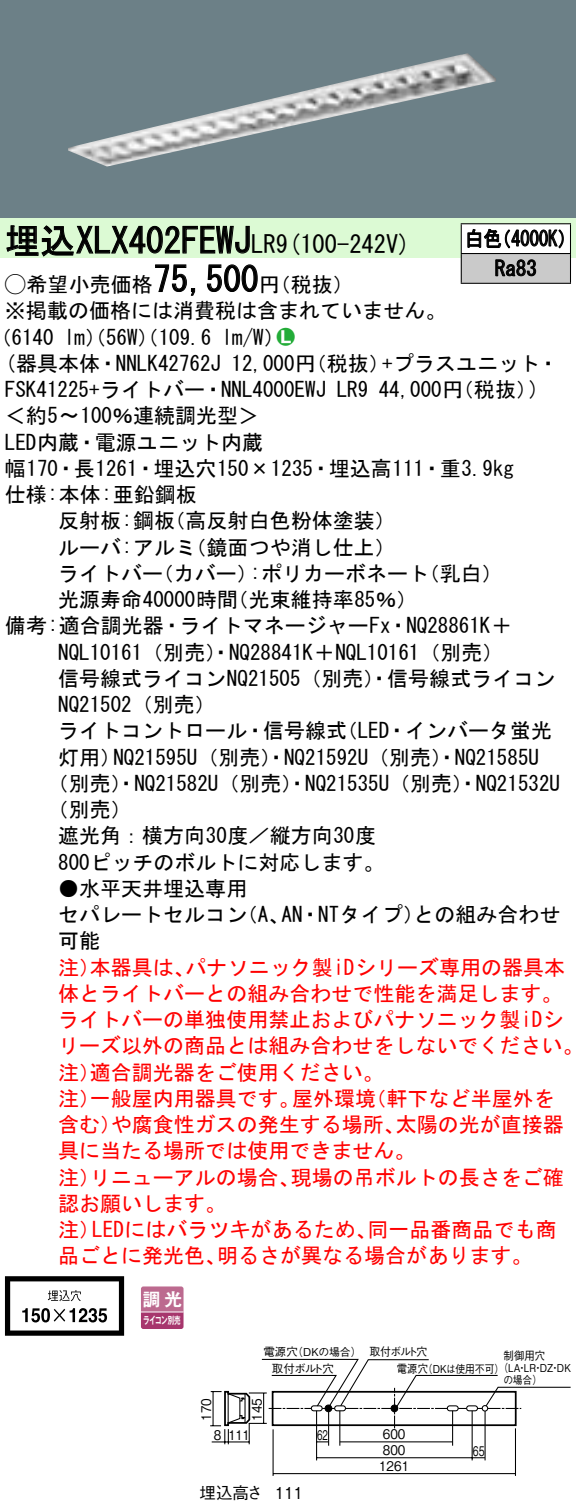
<style>
.page{position:relative;width:576px;height:1512px;background:#fff}
.page>*{position:absolute;margin:0;border:0;box-sizing:border-box;transform-origin:0 0}
.t1{font:35px "MS Gothic";color:#000}
.t2{font:24.5px "MS Gothic";color:#000}
.t3{font:21px/26.2px "MS Gothic";color:#000}
.t4{font:21px/26.2px "MS Gothic";color:#f00}
.t5{font:21px/29.8px "MS Gothic";color:#000;scale:.88 1}
.t6{font:21px "Ford Classification 1";color:#23ac38}
.t7{font:17.5px "Gothic MB101 Pro De Bold 90 pv RKSJ H";color:#fff}
.t8{font:16.45px "Gothic BBB Pro Medium 90 pv RKSJ H";color:#000}
.t9{font:16.45px "Gothic BBB Pro Medium 90 pv RKSJ H";color:#000;scale:.9 1}
.t10{font:13.3px "Gothic BBB Pro Medium 90 pv RKSJ H";color:#000;scale:.9 1}
.t11{font:13.3px "Gothic BBB Pro Medium 90 pv RKSJ H";color:#000;scale:.65 1}
.t12{font:13.3px "Gothic BBB Pro Medium 90 pv RKSJ H";color:#000;scale:.7 1}
.t13{font:11.55px "Gothic BBB Pro Medium 90 pv RKSJ H";letter-spacing:-.02em;color:#000}
.t14{font:11.55px "Gothic BBB Pro Medium 90 pv RKSJ H";letter-spacing:-.02em;color:#000;scale:.9 1}
.t15{font:11.55px "Gothic BBB Pro Medium 90 pv RKSJ H";letter-spacing:-.02em;color:#000;scale:.95 1}
.t16{font:10.85px/12.2px "Gothic BBB Pro Medium 90 pv RKSJ H";color:#000;scale:.9 1}
.t17{font:10.85px "Gothic BBB Pro Medium 90 pv RKSJ H";color:#000}
.t18{font:10.15px "Gothic MB101 Pro De Bold 90 pv RKSJ H";letter-spacing:-.05em;color:#fff;scale:.65 1}
.s1{font-size:24.5px}
.s2{font-family:"Ford Classification 1"}
.s3{color:#fff}
</style>
<div class="page">
<div style="left:0;top:0;width:575px;height:218px;background:#6c8087"></div>
<img style="left:68px;top:53px;width:428px;height:114px">
<div style="left:0;top:218px;width:575px;height:40px;background:#dcfad4"></div>
<svg style="left:6px;top:225px;width:244px;height:32px"></svg>
<svg style="left:155px;top:264px;width:41px;height:32px"></svg>
<svg style="left:207px;top:264px;width:51px;height:28px"></svg>
<svg style="left:5px;top:1276px;width:119px;height:60px"></svg>
<svg style="left:141px;top:1286px;width:42px;height:43px;background:#b45783"></svg>
<hr style="left:141px;top:1311px;width:42px;height:2px;background:#fff">
<div style="left:461px;top:224px;width:109px;height:30px;background:#fff"></div>
<div style="left:461px;top:254px;width:109px;height:29px;background:#cacaca"></div>
<hr style="left:460px;top:223px;width:110px;height:1px;background:#000">
<hr style="left:569px;top:224px;width:2px;height:29px;background:#000">
<hr style="left:460px;top:253px;width:110px;height:1px;background:#000">
<svg style="left:460px;top:224px;width:1px;height:59px"></svg>
<hr style="left:569px;top:254px;width:2px;height:29px;background:#000">
<hr style="left:460px;top:283px;width:110px;height:1px;background:#000">
<svg style="left:467px;top:229px;width:96px;height:20px"></svg>
<svg style="left:495px;top:259px;width:41px;height:17px"></svg>
<hr style="left:514px;top:1428px;width:2px;height:48px;background:#000">
<hr style="left:272px;top:1429px;width:1px;height:47px;background:#000">
<hr style="left:317px;top:1457px;width:167px;height:1px;background:#000">
<hr style="left:273px;top:1473px;width:242px;height:1px;background:#000">
<hr style="left:471px;top:1411px;width:1px;height:49px;background:#000">
<hr style="left:316px;top:1411px;width:1px;height:49px;background:#000">
<hr style="left:328px;top:1412px;width:1px;height:34px;background:#000">
<hr style="left:339px;top:1411px;width:1px;height:35px;background:#000">
<hr style="left:452px;top:1411px;width:1px;height:35px;background:#000">
<hr style="left:484px;top:1411px;width:1px;height:49px;background:#000">
<svg style="left:210px;top:1358px;width:360px;height:86px"></svg>
<h1 class="t1" style="left:5px;top:223px;width:272px">埋込XLX402FEWJ<span class="s1">LR</span></h1>
<p class="t3" style="left:259px;top:271px;width:96px">（円税抜(</p>
<p class="t2" style="left:276px;top:232px;width:136px">(9 100-242 (V</p>
<h1 class="t1" style="left:153px;top:262px;width:106px">75,500</h1>
<p class="t3" style="left:5px;top:271px;width:442px"><span class="s2">A</span>希望小売価格<br>※掲載の価格には消費税は含まれていません。</p>
<p class="t6" style="left:277px;top:326px;width:19px">2<span class="s3">7</span></p>
<p class="t3" style="left:222px;top:324px;width:64px">l m (W/</p>
<p class="t3" style="left:-9px;top:324px;width:65px">（6140</p>
<p class="t3" style="left:64px;top:324px;width:149px">lm）（56 ）（W 109.6</p>
<p class="t5" style="left:494px;top:224px;width:49px;text-indent:-30px">白色<br>Ra83</p>
<p class="t5" style="left:492px;top:224px;width:96px">（4000 (K</p>
<p class="t3" style="left:5px;top:350px;width:217px">(器具本体・NNLK42762J</p>
<p class="t3" style="left:382px;top:350px;width:178px">+プラスユニット・</p>
<p class="t3" style="left:231px;top:350px;width:160px">12,000 （円税抜）</p>
<p class="t3" style="left:5px;top:376px;width:322px">FSK41225+ライトバー・NNL4000EWJ</p>
<p class="t3" style="left:5px;top:403px;width:255px">＜約〜5 100％連続調光型&lt;</p>
<p class="t3" style="left:5px;top:429px;width:259px">LED内蔵・電源ユニット内蔵</p>
<p class="t3" style="left:5px;top:455px;width:510px">幅170・長1261・埋込穴150×1235・埋込高111・重3.9kg</p>
<p class="t3" style="left:5px;top:481px;width:193px">仕様:本体:亜鉛鋼板</p>
<p class="t3" style="left:164px;top:508px;width:232px">（高反射白色粉体塗装(</p>
<p class="t3" style="left:378px;top:376px;width:160px">44,000 （円税抜(</p>
<p class="t3" style="left:529px;top:376px;width:12px">(</p>
<p class="t3" style="left:336px;top:376px;width:33px">LR9</p>
<p class="t3" style="left:58px;top:508px;width:118px">反射板:鋼板</p>
<p class="t3" style="left:58px;top:534px;width:139px">ルーバ:アルミ</p>
<p class="t3" style="left:185px;top:534px;width:211px">（鏡面つや消し仕上(</p>
<p class="t3" style="left:58px;top:560px;width:107px">ライトバー</p>
<p class="t3" style="left:153px;top:560px;width:106px">（カバー）</p>
<p class="t3" style="left:250px;top:560px;width:181px">:ポリカーボネート</p>
<p class="t3" style="left:418px;top:560px;width:85px">（乳白(</p>
<p class="t3" style="left:58px;top:586px;width:181px">光源寿命40000時間</p>
<p class="t3" style="left:5px;top:613px;width:508px">備考:適合調光器・ライトマネージャーFx・NQ28861 ＋K</p>
<p class="t3" style="left:58px;top:639px;width:446px">NQL10161（別売）・NQ28841 ＋K NQL10161（別売(</p>
<p class="t3" style="left:58px;top:665px;width:498px">信号線式ライコンNQ21505（別売）・信号線式ライコン</p>
<p class="t3" style="left:58px;top:691px;width:159px">NQ21502（別売(</p>
<p class="t3" style="left:336px;top:718px;width:217px">（LED・インバータ蛍光</p>
<p class="t3" style="left:227px;top:586px;width:191px">（光束維持率85％(</p>
<p class="t3" style="left:113px;top:718px;width:427px;text-indent:-55px">ライトコントロール・信号線式<br>NQ21595 （U 別売）・NQ21592 （U 別売）・NQ21585U</p>
<p class="t3" style="left:58px;top:744px;width:64px">灯用）</p>
<p class="t3" style="left:48px;top:770px;width:513px">（別売）・NQ21582 （U 別売）・NQ21535 （U 別売）・NQ21532U</p>
<p class="t3" style="left:48px;top:796px;width:86px">（別売(</p>
<p class="t3" style="left:58px;top:823px;width:319px">遮光角：横方向30度／縦方向30度</p>
<p class="t3" style="left:58px;top:849px;width:328px">800ピッチのボルトに対応します。</p>
<p class="t3" style="left:58px;top:875px;width:190px">●水平天井埋込専用</p>
<p class="t3" style="left:413px;top:901px;width:148px">との組み合わせ</p>
<p class="t3" style="left:281px;top:901px;width:144px">AN・NTタイプ）</p>
<p class="t3" style="left:58px;top:901px;width:190px">セパレートセルコン可能</p>
<p class="t4" style="left:185px;top:954px;width:381px">パナソニック製iDシリーズ専用の器具本</p>
<p class="t3" style="left:237px;top:901px;width:54px">（、A</p>
<p class="t4" style="left:58px;top:954px;width:43px">注）</p>
<p class="t4" style="left:58px;top:980px;width:505px">体とライトバーとの組み合わせで性能を満足します。</p>
<p class="t4" style="left:58px;top:1006px;width:507px">ライトバーの単独使用禁止およびパナソニック製iDシ</p>
<p class="t4" style="left:58px;top:1033px;width:526px">リーズ以外の商品とは組み合わせをしないでください。</p>
<p class="t4" style="left:90px;top:1059px;width:295px">適合調光器をご使用ください。</p>
<p class="t4" style="left:90px;top:954px;width:106px">本器具は、</p>
<p class="t4" style="left:58px;top:1059px;width:43px">注）</p>
<p class="t4" style="left:90px;top:1085px;width:211px">一般屋内用器具です。</p>
<p class="t4" style="left:292px;top:1085px;width:85px">屋外環境</p>
<p class="t4" style="left:365px;top:1085px;width:190px">（軒下など半屋外を</p>
<p class="t4" style="left:58px;top:1085px;width:43px">注）</p>
<p class="t4" style="left:111px;top:1111px;width:295px">や腐食性ガスの発生する場所、</p>
<p class="t4" style="left:395px;top:1111px;width:170px">太陽の光が直接器</p>
<p class="t4" style="left:58px;top:1111px;width:64px">含む）</p>
<p class="t4" style="left:58px;top:1138px;width:358px">具に当たる場所では使用できません。</p>
<p class="t4" style="left:290px;top:1164px;width:275px">現場の吊ボルトの長さをご確</p>
<p class="t4" style="left:58px;top:1164px;width:169px">注）<br>認お願いします。</p>
<p class="t4" style="left:90px;top:1164px;width:211px">リニューアルの場合、</p>
<p class="t4" style="left:92px;top:1216px;width:286px">LEDにはバラツキがあるため、</p>
<p class="t4" style="left:367px;top:1216px;width:190px">同一品番商品でも商</p>
<p class="t4" style="left:58px;top:1216px;width:43px">注）</p>
<p class="t4" style="left:58px;top:1243px;width:169px">品ごとに発光色、</p>
<p class="t4" style="left:217px;top:1243px;width:317px">明るさが異なる場合があります。</p>
<p class="t7" style="left:143px;top:1284px;width:41px">調光</p>
<p class="t18" style="left:143px;top:1312px;width:59px">ライコン別売</p>
<p class="t13" style="left:263px;top:1342px;width:36px">電源穴</p>
<p class="t17" style="left:292px;top:1343px;width:71px">（DKの場合）</p>
<p class="t10" style="left:195px;top:1421px;width:27px;rotate:-90deg">170</p>
<p class="t10" style="left:214px;top:1424px;width:10px">8</p>
<p class="t10" style="left:246px;top:1421px;width:27px;rotate:-90deg">145</p>
<p class="t10" style="left:228px;top:1424px;width:25px">111</p>
<p class="t13" style="left:272px;top:1359px;width:64px">取付ボルト穴</p>
<p class="t11" style="left:317px;top:1424px;width:18px">62</p>
<p class="t8" style="left:199px;top:1479px;width:65px">埋込高さ</p>
<p class="t9" style="left:275px;top:1480px;width:33px">111</p>
<p class="t15" style="left:369px;top:1342px;width:63px">取付ボルト穴</p>
<p class="t14" style="left:503px;top:1346px;width:48px">制御用穴</p>
<p class="t16" style="left:503px;top:1360px;width:45px;text-indent:-5px">（<br>の場合(</p>
<p class="t14" style="left:397px;top:1359px;width:36px">電源穴</p>
<p class="t16" style="left:423px;top:1361px;width:166px">（DKは使用不可( LA LR DZ DK</p>
<p class="t16" style="left:517px;top:1360px;width:12px">・</p>
<p class="t16" style="left:533px;top:1360px;width:12px">・</p>
<p class="t16" style="left:550px;top:1360px;width:12px">・</p>
<p class="t10" style="left:382px;top:1424px;width:27px">600</p>
<p class="t10" style="left:382px;top:1440px;width:27px">800</p>
<p class="t10" style="left:379px;top:1455px;width:35px">1261</p>
<p class="t12" style="left:472px;top:1440px;width:18px">65</p>
</div>
